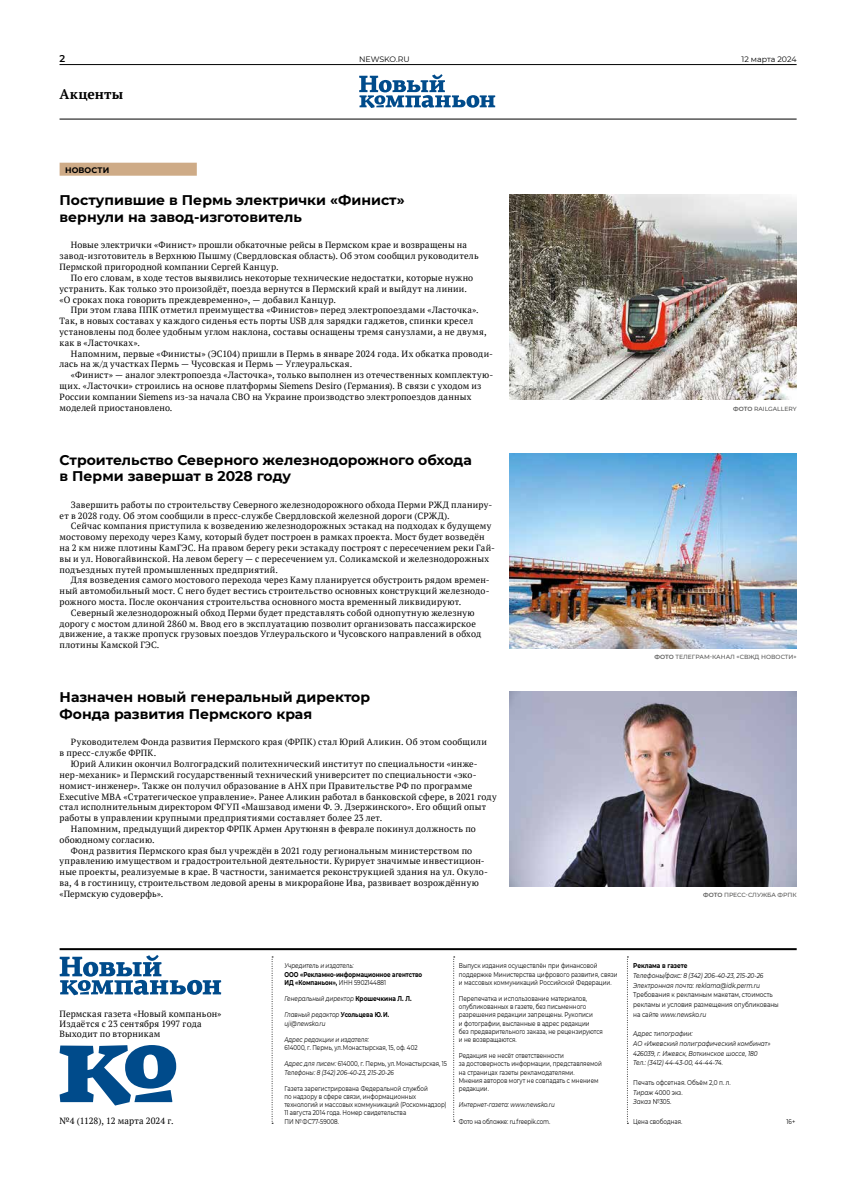
<style>
.page{position:relative;width:842px;height:1191px;background:#fff}
.page>*{position:absolute;margin:0;border:0;box-sizing:border-box;transform-origin:0 0}
.t1{font:700 14px/16.8px "Montserrat";color:#000}
.t2{font:700 13.8px "PT Serif";letter-spacing:.015em;color:#000}
.t3{font:600 9.9px "Montserrat";color:#000}
.t4{font:9px/10.8px "PT Serif";letter-spacing:.025em;color:#000}
.t5{font:700 8px "Montserrat";letter-spacing:.01em;color:#000}
.t6{font:7.9px "Montserrat";color:#000}
.t7{font:7px/8.2px "Montserrat";color:#000;scale:.8 1}
.t8{font:italic 7px/8.2px "Montserrat";color:#000;scale:.8 1}
.t9{font:italic 7px/9.7px "Montserrat";color:#000;scale:.83 1}
.t10{font:7px/9.7px "Montserrat";color:#000;scale:.83 1}
.t11{font:700 7px/8.2px "Montserrat";color:#000;scale:.8 1}
.t12{font:7px "Montserrat";letter-spacing:-.02em;color:#000;scale:.8 1}
.t13{font:700 7px "Montserrat";color:#000;scale:.83 1}
.t14{font:500 6px "Montserrat";color:#575756}
.s1{font-weight:600}
.s2{font-weight:400}
.s3{font-weight:700;font-style:normal}
.s4{font-style:normal}
.s5{font-style:italic}
</style>
<div class="page">
<hr style="left:60px;top:119px;width:737px;height:1px;background:#000">
<hr style="left:60px;top:64px;width:737px;height:1px;background:#000">
<svg style="left:359px;top:74px;width:136px;height:34px"></svg>
<svg style="left:627px;top:956px;width:1px;height:167px"></svg>
<svg style="left:453px;top:956px;width:2px;height:165px"></svg>
<svg style="left:272px;top:956px;width:1px;height:167px"></svg>
<svg style="left:60px;top:1045px;width:116px;height:60px"></svg>
<svg style="left:60px;top:955px;width:161px;height:40px"></svg>
<hr style="left:60px;top:948px;width:737px;height:2px;background:#000">
<div style="left:60px;top:163px;width:137px;height:13px;background:#ceab87"></div>
<img style="left:509px;top:194px;width:288px;height:206px">
<img style="left:509px;top:454px;width:288px;height:194px">
<img style="left:509px;top:691px;width:288px;height:195px">
<p class="t3" style="left:60px;top:51px;width:7px">2</p>
<p class="t6" style="left:359px;top:53px;width:52px">NEWSKO.RU</p>
<p class="t6" style="left:741px;top:53px;width:57px">12 марта 2024</p>
<h2 class="t2" style="left:60px;top:85px;width:65px">Акценты</h2>
<p class="t5" style="left:65px;top:164px;width:46px">НОВОСТИ</p>
<h1 class="t1" style="left:60px;top:191px;width:347px">Поступившие в Пермь электрички «Финист» вернули на завод-изготовитель</h1>
<p class="t4" style="left:60px;top:240px;width:420px;text-indent:11px">Новые электрички «Финист» прошли обкаточные рейсы в Пермском крае и возвращены на завод-изготовитель в Верхнюю Пышму (Свердловская область). Об этом сообщил руководитель<br>Пермской пригородной компании Сергей Канцур.</p>
<p class="t4" style="left:60px;top:272px;width:415px;text-indent:11px">По его словам, в ходе тестов выявились некоторые технические недостатки, которые нужно устранить. Как только это произойдёт, поезда вернутся в Пермский край и выйдут на линии. «О сроках пока говорить преждевременно», — добавил Канцур.</p>
<p class="t4" style="left:60px;top:305px;width:429px;text-indent:11px">При этом глава ППК отметил преимущества «Финистов» перед электропоездами «Ласточка».<br>Так, в новых составах у каждого сиденья есть порты USB для зарядки гаджетов, спинки кресел установлены под более удобным углом наклона, составы оснащены тремя санузлами, а не двумя, как в «Ласточках».</p>
<p class="t4" style="left:60px;top:348px;width:435px;text-indent:11px">Напомним, первые «Финисты» (ЭС104) пришли в Пермь в январе 2024 года. Их обкатка проводи&shy;лась на ж/д участках Пермь — Чусовская и Пермь — Углеуральская.</p>
<p class="t4" style="left:60px;top:369px;width:434px;text-indent:11px">«Финист» — аналог электропоезда «Ласточка», только выполнен из отечественных комплектую&shy;щих. «Ласточки» строились на основе платформы Siemens Desiro (Германия). В связи с уходом из России компании Siemens из-за начала СВО на Украине производство электропоездов данных моделей приостановлено.</p>
<h1 class="t1" style="left:60px;top:450px;width:414px">Строительство Северного железнодорожного обхода в Перми завершат в 2028 году</h1>
<p class="t4" style="left:60px;top:499px;width:434px;text-indent:11px">Завершить работы по строительству Северного железнодорожного обхода Перми РЖД планиру&shy;ет в 2028 году. Об этом сообщили в пресс-службе Свердловской железной дороги (СРЖД).</p>
<p class="t4" style="left:60px;top:521px;width:437px;text-indent:11px">Сейчас компания приступила к возведению железнодорожных эстакад на подходах к будущему мостовому переходу через Каму, который будет построен в рамках проекта. Мост будет возведён на 2 км ниже плотины КамГЭС. На правом берегу реки эстакаду построят с пересечением реки Гай&shy;вы и ул. Новогайвинской. На левом берегу — с пересечением ул. Соликамской и железнодорожных подъездных путей промышленных предприятий.</p>
<p class="t4" style="left:71px;top:575px;width:420px">Для возведения самого мостового перехода через Каму планируется обустроить рядом времен-</p>
<p class="t4" style="left:60px;top:585px;width:431px">ный автомобильный мост. С него будет вестись строительство основных конструкций железнодо-</p>
<p class="t4" style="left:60px;top:596px;width:403px">рожного моста. После окончания строительства основного моста временный ликвидируют.</p>
<p class="t4" style="left:71px;top:607px;width:405px">Северный железнодорожный обход Перми будет представлять собой однопутную железную</p>
<p class="t4" style="left:60px;top:618px;width:418px">дорогу с мостом длиной 2860 м. Ввод его в эксплуатацию позволит организовать пассажирское</p>
<p class="t4" style="left:60px;top:629px;width:423px">движение, а также пропуск грузовых поездов Углеуральского и Чусовского направлений в обход</p>
<p class="t4" style="left:60px;top:639px;width:101px">плотины Камской ГЭС.</p>
<h1 class="t1" style="left:60px;top:688px;width:312px">Назначен новый генеральный директор<br>Фонда развития Пермского края</h1>
<p class="t4" style="left:60px;top:737px;width:429px;text-indent:11px">Руководителем Фонда развития Пермского края (ФРПК) стал Юрий Аликин. Об этом сообщили в пресс-службе ФРПК.</p>
<p class="t4" style="left:71px;top:758px;width:408px">Юрий Аликин окончил Волгоградский политехнический институт по специальности «инже-</p>
<p class="t4" style="left:60px;top:769px;width:418px">нер-механик» и Пермский государственный технический университет по специальности «эко-</p>
<p class="t4" style="left:60px;top:780px;width:414px">номист-инженер». Также он получил образование в AНХ при Правительстве РФ по программе</p>
<p class="t4" style="left:60px;top:791px;width:439px">Executive MBA «Стратегическое управление». Ранее Аликин работал в банковской сфере, в 2021 году</p>
<p class="t4" style="left:60px;top:801px;width:428px">стал исполнительным директором ФГУП «Машзавод имени Ф. Э. Дзержинского». Его общий опыт</p>
<p class="t4" style="left:60px;top:812px;width:324px">работы в управлении крупными предприятиями составляет более 23 лет.</p>
<p class="t4" style="left:71px;top:823px;width:406px">Напомним, предыдущий директор ФРПК Армен Арутюнян в феврале покинул должность по</p>
<p class="t4" style="left:60px;top:834px;width:96px">обоюдному согласию.</p>
<p class="t4" style="left:71px;top:845px;width:403px">Фонд развития Пермского края был учреждён в 2021 году региональным министерством по</p>
<p class="t4" style="left:60px;top:855px;width:427px">управлению имуществом и градостроительной деятельности. Курирует значимые инвестицион-</p>
<p class="t4" style="left:60px;top:866px;width:430px">ные проекты, реализуемые в крае. В частности, занимается реконструкцией здания на ул. Окуло-</p>
<p class="t4" style="left:60px;top:877px;width:421px">ва, 4 в гостиницу, строительством ледовой арены в микрорайоне Ива, развивает возрождённую</p>
<p class="t4" style="left:60px;top:888px;width:105px">«Пермскую судоверфь».</p>
<p class="t14" style="left:733px;top:404px;width:65px"><span class="s1">ФОТО</span> RAILGALLERY</p>
<p class="t14" style="left:655px;top:652px;width:144px"><span class="s1">ФОТО</span> ТЕЛЕГРАМ-КАНАЛ «СВЖД НОВОСТИ»</p>
<p class="t14" style="left:703px;top:890px;width:95px"><span class="s1">ФОТО</span> ПРЕСС-СЛУЖБА ФРПК</p>
<p class="t4" style="left:60px;top:1008px;width:163px;line-height:10px">Перм-ская газета «Но-вый ком-пань-он»<br>Издаётся с 23 сентября 1997 года<br>Вы-хо-дит по втор-ни-кам</p>
<p class="t4" style="left:60px;top:1115px;width:116px">№4 (1128), 12 марта 2024 г.</p>
<p class="t8" style="left:284px;top:961px;width:88px">Уч-ре-ди-тель и из-да-тель:</p>
<p class="t11" style="left:284px;top:969px;width:174px">ООО «Рекламно-информационное агентство<br>ИД «Компаньон», <span class="s2">ИНН 5902144881</span></p>
<p class="t8" style="left:284px;top:994px;width:160px">Генеральный ди-ре-к-тор <span class="s3">Крошечкина Л. Л.</span></p>
<p class="t8" style="left:284px;top:1010px;width:132px">Глав-ный редактор <span class="s3">Усольцева Ю. И. </span>uji@newsko.ru</p>
<p class="t8" style="left:284px;top:1035px;width:107px">Ад-рес ре-дак-ции и из-да-те-ля:</p>
<p class="t7" style="left:284px;top:1043px;width:168px">614000, г. Пермь, ул. Монастырская, 15, оф. 402</p>
<p class="t8" style="left:284px;top:1059px;width:205px">Ад-рес для пи-сем: <span class="s4">614000, г. Пермь, ул. Монастырская, 15<br></span>Те-ле-фоны: 8 (342) 206-40-23, 215-20-26</p>
<p class="t7" style="left:284px;top:1084px;width:204px">Газета зарегистрирована Федеральной службой<br>по надзору в сфере связи, информационных технологий и массовых коммуникаций (Роскомнадзор)<br>11 августа 2014 года. Номер свидетельства<br>ПИ № ФС77-59008.</p>
<p class="t7" style="left:459px;top:961px;width:200px">Выпуск издания осуществлён при финансовой поддержке Министерства цифрового развития, связи и массовых коммуникаций Российской Федерации.</p>
<p class="t7" style="left:459px;top:994px;width:182px">Перепечатка и использование материалов, опубликованных в газете, без письменного разрешения редакции запрещены. Рукописи<br>и фотографии, высланные в адрес редакции<br>без предварительного заказа, не рецензируются и не возвращаются.</p>
<p class="t7" style="left:459px;top:1051px;width:180px">Редакция не несёт ответственности<br>за достоверность информации, представляемой на страницах газеты рекламодателями.<br>Мнения авторов могут не совпадать с мнением редакции.</p>
<p class="t8" style="left:459px;top:1100px;width:121px">Интернет-газета: www.newsko.ru</p>
<p class="t12" style="left:459px;top:1116px;width:116px">Фото на обложке: ru.freepik.com.</p>
<p class="t13" style="left:633px;top:960px;width:67px">Реклама в газете</p>
<p class="t9" style="left:633px;top:970px;width:158px">Телефоны/факс: 8 (342) 206-40-23, 215-20-26<br>Электронная почта: reklama@idk.perm.ru</p>
<p class="t10" style="left:633px;top:989px;width:177px">Требования к рекламным макетам, стоимость рекламы и условия размещения опубликованы на сайте <span class="s5">www.newsko.ru</span></p>
<p class="t9" style="left:633px;top:1028px;width:167px">Адрес типографии:<br>АО «Ижевский полиграфический комбинат» 426039, г. Ижевск, Воткинское шоссе, 180<br>Тел.: (3412) 44-43-00, 44-44-74.</p>
<p class="t10" style="left:633px;top:1077px;width:119px">Печать офсетная. Объём 2,0 п. л.<br><span class="s5">Ти-раж</span> 4000 экз.<br><span class="s5">Заказ</span> №305.</p>
<p class="t7" style="left:633px;top:1116px;width:63px">Цена свободная.</p>
<p class="t7" style="left:786px;top:1116px;width:12px">16+</p>
</div>
